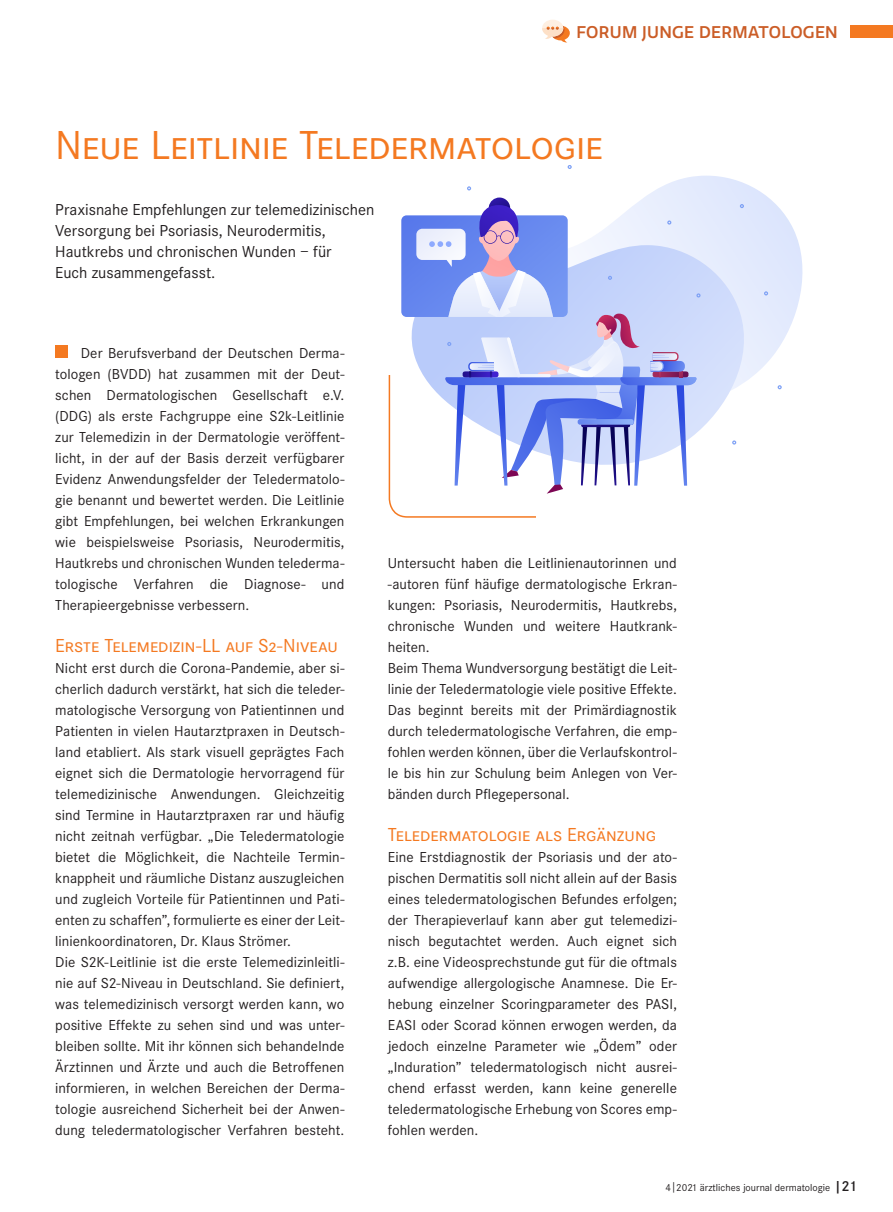
<style>
.page{position:relative;width:893px;height:1212px;background:#fff}
.page>*{position:absolute;margin:0;border:0;box-sizing:border-box;transform-origin:0 0}
.Headline{font:42px "Corporate SSC";letter-spacing:-.01em;color:#f47921}
.Zwischen-Headline{font:19.5px "Corporate SSC";letter-spacing:-.005em;color:#f47921}
.Fließtext{font:19.5px "Corporate SSC";letter-spacing:-.005em;color:#f47921}
.Subline{font:16.5px/21px "Corporate S";color:#231f20}
.Rubrik{font:500 16.5px "Quatro";letter-spacing:.02em;color:#cb5d27}
.Fließtext-2{font:15px/21px "Corporate S";letter-spacing:.005em;color:#231f20;text-align:justify}
.Pagina{font:10.5px "Corporate S";color:#231f20}
.s1{font-weight:600;font-size:15px}
</style>
<div class="page">
<div style="left:850px;top:25px;width:43px;height:13px;background:#f47921"></div>
<svg style="left:542px;top:20px;width:28px;height:23px"></svg>
<div style="left:55px;top:345px;width:13px;height:13px;background:#f47921"></div>
<div style="left:389px;top:353px;width:170px;height:165px;border:2px solid #f47921;border-radius:18px"></div>
<div style="left:536px;top:348px;width:47px;height:189px;background:#fff"></div>
<div style="left:384px;top:329px;width:189px;height:46px;background:#fff"></div>
<svg style="left:497px;top:176px;width:306px;height:214px"></svg>
<svg style="left:700px;top:245px;width:55px;height:199px"></svg>
<svg style="left:732px;top:440px;width:4px;height:5px"></svg>
<svg style="left:568px;top:165px;width:4px;height:4px"></svg>
<svg style="left:778px;top:385px;width:4px;height:4px"></svg>
<svg style="left:764px;top:291px;width:4px;height:4px"></svg>
<svg style="left:740px;top:204px;width:4px;height:4px"></svg>
<svg style="left:467px;top:186px;width:4px;height:4px"></svg>
<svg style="left:401px;top:198px;width:299px;height:296px"></svg>
<p class="Rubrik" style="left:576px;top:23px;width:263px">FORUM JUNGE DERMATOLOGEN</p>
<p class="Headline" style="left:55px;top:122px;width:550px">Neue Leitlinie Teledermatologie</p>
<p class="Subline" style="left:55px;top:200px;width:321px">Praxisnahe Empfehlungen zur telemedizinischen<br>Versorgung bei Psoriasis, Neurodermitis,</p>
<p class="Subline" style="left:55px;top:242px;width:278px">Hautkrebs und chronischen Wunden – für</p>
<p class="Subline" style="left:55px;top:263px;width:162px">Euch zusammengefasst.</p>
<p class="Fließtext-2" style="left:55px;top:343px;width:291px;text-indent:26px">Der Berufsverband der Deutschen Derma&shy;tologen (BVDD) hat zusammen mit der Deut&shy;schen Dermatologischen Gesellschaft e.V. (DDG) als erste Fachgruppe eine S2k-Leitlinie zur Telemedizin in der Dermatologie veröffent&shy;licht, in der auf der Basis derzeit verfügbarer Evidenz Anwendungsfelder der Teledermatolo&shy;gie benannt und bewertet werden. Die Leitlinie gibt Empfehlungen, bei welchen Erkrankungen wie beispielsweise Psoriasis, Neurodermitis, Hautkrebs und chronischen Wunden telederma&shy;tologische Verfahren die Diagnose- und Therapieergebnisse verbessern.</p>
<p class="Zwischen-Headline" style="left:55px;top:635px;width:284px">Erste Telemedizin-LL auf S2-Niveau</p>
<p class="Fließtext-2" style="left:55px;top:658px;width:291px">Nicht erst durch die Corona-Pandemie, aber si&shy;cherlich dadurch verstärkt, hat sich die teleder&shy;matologische Versorgung von Patientinnen und Patienten in vielen Hautarztpraxen in Deutsch&shy;land etabliert. Als stark visuell geprägtes Fach eignet sich die Dermatologie hervorragend für telemedizinische Anwendungen. Gleichzeitig sind Termine in Hautarztpraxen rar und häufig nicht zeitnah verfügbar. „Die Teledermatologie bietet die Möglichkeit, die Nachteile Termin&shy;knappheit und räumliche Distanz auszugleichen und zugleich Vorteile für Patientinnen und Pati&shy;enten zu schaffen”, formulierte es einer der Leit&shy;linienkoordinatoren, Dr. Klaus Strömer.</p>
<p class="Fließtext-2" style="left:55px;top:952px;width:291px">Die S2K-Leitlinie ist die erste Telemedizinleitli&shy;nie auf S2-Niveau in Deutschland. Sie definiert, was telemedizinisch versorgt werden kann, wo positive Effekte zu sehen sind und was unter&shy;bleiben sollte. Mit ihr können sich behandelnde Ärztinnen und Ärzte und auch die Betroffenen informieren, in welchen Bereichen der Derma&shy;tologie ausreichend Sicherheit bei der Anwen&shy;dung teledermatologischer Verfahren besteht.</p>
<p class="Fließtext-2" style="left:388px;top:553px;width:291px">Untersucht haben die Leitlinienautorinnen und -autoren fünf häufige dermatologische Erkran&shy;kungen: Psoriasis, Neurodermitis, Hautkrebs, chronische Wunden und weitere Hautkrank&shy;heiten.</p>
<p class="Fließtext-2" style="left:388px;top:658px;width:291px">Beim Thema Wundversorgung bestätigt die Leit&shy;linie der Teledermatologie viele positive Effekte.<br>Das beginnt bereits mit der Primärdiagnostik durch teledermatologische Verfahren, die emp&shy;fohlen werden können, über die Verlaufskontrol&shy;le bis hin zur Schulung beim Anlegen von Ver&shy;bänden durch Pflegepersonal.</p>
<p class="Fließtext" style="left:388px;top:824px;width:270px">Teledermatologie als Ergänzung</p>
<p class="Fließtext-2" style="left:388px;top:847px;width:291px">Eine Erstdiagnostik der Psoriasis und der ato&shy;pischen Dermatitis soll nicht allein auf der Basis eines teledermatologischen Befundes erfolgen; der Therapieverlauf kann aber gut telemedizi&shy;nisch begutachtet werden. Auch eignet sich z.B. eine Videosprechstunde gut für die oftmals aufwendige allergologische Anamnese. Die Er&shy;hebung einzelner Scoringparameter des PASI, EASI oder Scorad können erwogen werden, da jedoch einzelne Parameter wie „Ödem” oder „Induration” teledermatologisch nicht ausrei&shy;chend erfasst werden, kann keine generelle teledermatologische Erhebung von Scores emp&shy;fohlen werden.</p>
<p class="Pagina" style="left:666px;top:1182px;width:193px">4|2021 ärztliches journal dermatologie <span class="s1">|21</span></p>
</div>
